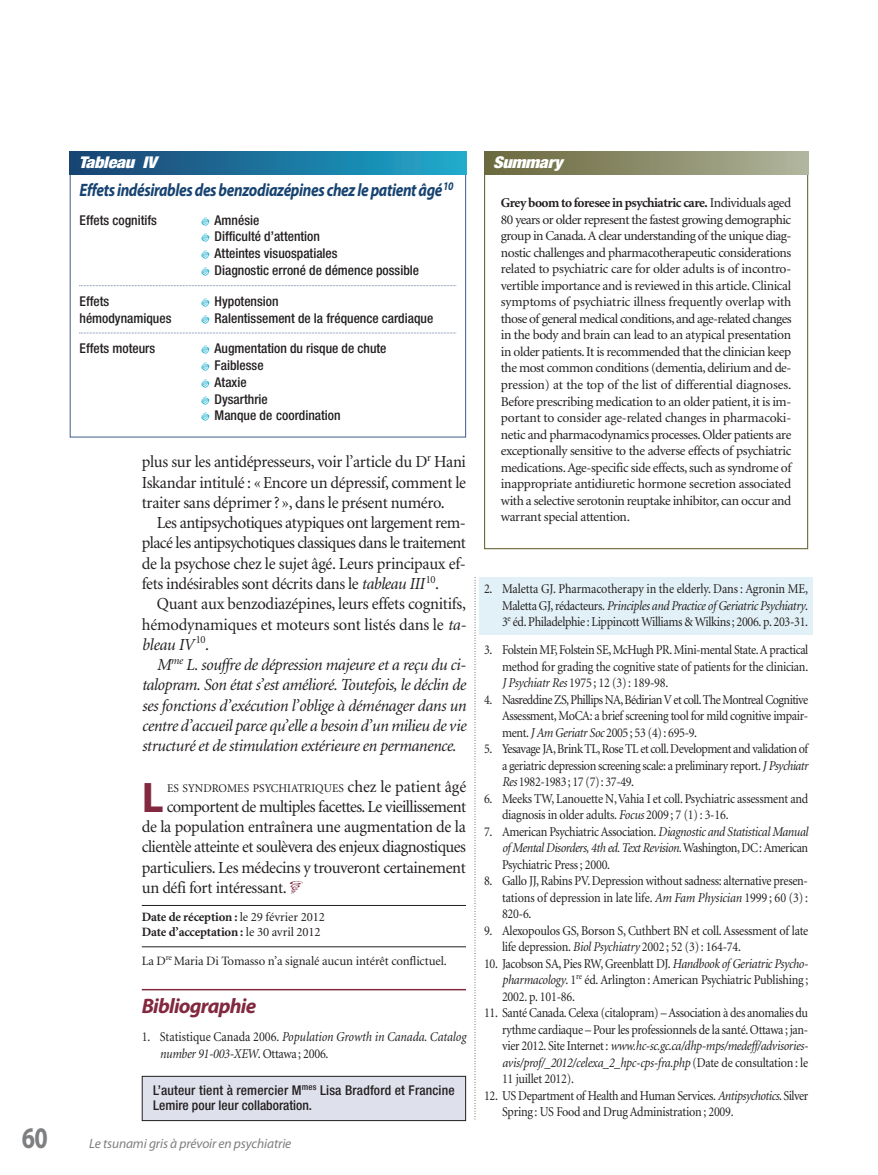
<style>
.page{position:relative;width:878px;height:1175px;background:#fff}
.page>*{position:absolute;margin:0;border:0;box-sizing:border-box;transform-origin:0 0}
.t1{font:700 42.9px "Myriad Pro";color:#82293f}
.t2{font:700 30px "Myriad Pro";color:#7d7f81;scale:.8 1}
.t3{font:italic 700 21px "Myriad Pro";letter-spacing:-.035em;color:#82293f}
.t4{font:italic 700 18px "Myriad Pro";letter-spacing:-.025em;color:#174371;scale:.85 1}
.t5{font:16.8px/20.2px "Minion";letter-spacing:-.02em;color:#231f20;text-align:justify}
.t6{font:italic 16.8px/20.2px "Minion";letter-spacing:-.025em;color:#231f20;text-align:justify}
.t7{font:italic 900 condensed 16.2px "Helvetica Neue";letter-spacing:-.015em;color:#fff;scale:1.11 1}
.t8{font:13.5px/16.5px "Minion";letter-spacing:-.025em;color:#231f20;text-align:justify;scale:.9 1}
.t9{font:13.5px/16.5px "Minion";letter-spacing:-.025em;color:#231f20;text-align:justify}
.t10{font:500 condensed 13.5px/17px "Helvetica Neue";color:#231f20}
.t11{font:italic 13.5px/16.5px "Minion";color:#231f20;scale:.9 1}
.t12{font:italic 13.5px "Myriad Pro";letter-spacing:-.01em;color:#7d7f81}
.t13{font:700 12.75px/15px "Minion";letter-spacing:-.01em;color:#231f20}
.t14{font:12.75px "Minion";letter-spacing:-.01em;color:#231f20}
.t15{font:11.85px "Minion";color:#231f20}
.s1{font-style:italic}
.s2{font-size:16.8px}
.s3{font-weight:400}
.s4{font-style:normal}
.s5{font-weight:700}
</style>
<div class="page">
<div style="left:479px;top:578px;width:333px;height:56px;background:#e2f1f7"></div>
<hr style="left:142px;top:905px;width:324px;height:1px;background:#231f20">
<hr style="left:142px;top:946px;width:324px;height:1px;background:#231f20">
<hr style="left:142px;top:988px;width:324px;height:2px;background:#82293f">
<svg style="left:474px;top:580px;width:1px;height:540px"></svg>
<div style="left:484px;top:152px;width:324px;height:22px;background:linear-gradient(to right,#69673b,#afb49b)"></div>
<svg style="left:80px;top:285px;width:376px;height:1px"></svg>
<svg style="left:80px;top:332px;width:376px;height:1px"></svg>
<div style="left:70px;top:152px;width:396px;height:22px;background:linear-gradient(to right,#1b4170,#1ea9cb)"></div>
<div style="left:142px;top:1076px;width:323px;height:44px;background:#dee0eb"></div>
<div style="left:142px;top:1076px;width:324px;height:44px;border:1px solid #231f20"></div>
<h2 class="t2" style="left:22px;top:1126px;width:34px">60</h2>
<p class="t7" style="left:79px;top:157px;width:71px">Tableau IV</p>
<h3 class="t4" style="left:79px;top:184px;width:441px">Effets indésirables des benzodiazépines chez le patient âgé<sup>10</sup></h3>
<p class="t10" style="left:80px;top:212px;width:79px">Effets cognitifs</p>
<p class="t10" style="left:214px;top:212px;width:206px">Amnésie<br>Difficulté d’attention<br>Atteintes visuospatiales<br>Diagnostic erroné de démence possible</p>
<p class="t10" style="left:80px;top:293px;width:31px">Effets</p>
<p class="t10" style="left:214px;top:293px;width:65px">Hypotension</p>
<p class="t10" style="left:80px;top:310px;width:93px">hémodynamiques</p>
<p class="t10" style="left:214px;top:310px;width:220px">Ralentissement de la fréquence cardiaque</p>
<p class="t10" style="left:80px;top:341px;width:77px">Effets moteurs</p>
<p class="t10" style="left:214px;top:341px;width:173px">Augmentation du risque de chute<br>Faiblesse<br>Ataxie<br>Dysarthrie<br>Manque de coordination</p>
<p class="t5" style="left:142px;top:453px;width:326px">plus sur les antidépresseurs, voir l’article du D<sup>r</sup> Hani Iskandar intitulé : « Encore un dépressif, comment le traiter sans déprimer ? », dans le présent numéro.</p>
<p class="t5" style="left:142px;top:514px;width:326px;text-indent:15px">Les antipsychotiques atypiques ont largement rem&shy;placé les antipsychotiques classiques dans le traitement de la psychose chez le sujet âgé. Leurs principaux ef&shy;fets indésirables sont décrits dans le <span class="s1">tableau III</span><sup>10</sup>.</p>
<p class="t5" style="left:142px;top:595px;width:326px;text-indent:15px">Quant aux benzodiazépines, leurs effets cognitifs, hémodynamiques et moteurs sont listés dans le <span class="s1">ta&shy;bleau IV</span><sup>10</sup>.</p>
<p class="t6" style="left:142px;top:656px;width:326px;text-indent:15px">M<sup>me</sup> L. souffre de dépression majeure et a reçu du ci&shy;talopram. Son état s’est amélioré. Toutefois, le déclin de ses fonctions d’exécution l’oblige à déménager dans un centre d’accueil parce qu’elle a besoin d’un milieu de vie structuré et de stimulation extérieure en permanence.</p>
<h1 class="t1" style="left:142px;top:781px;width:23px">L</h1>
<p class="t15" style="left:167px;top:783px;width:301px">ES SYNDROMES PSYCHIATRIQUES <span class="s2">chez le patient âgé</span></p>
<p class="t5" style="left:142px;top:797px;width:326px;text-indent:25px">comportent de multiples facettes. Le vieillissement de la population entraînera une augmentation de la clientèle atteinte et soulèvera des enjeux diagnostiques particuliers. Les médecins y trouveront certainement un défi fort intéressant.</p>
<p class="t13" style="left:142px;top:910px;width:184px">Date de réception : <span class="s3">le 29 février 2012<br></span>Date d’acceptation : <span class="s3">le 30 avril 2012</span></p>
<p class="t14" style="left:142px;top:955px;width:306px">La D<sup>re</sup> Maria Di Tomasso n’a signalé aucun intérêt conflictuel.</p>
<h3 class="t3" style="left:142px;top:998px;width:116px">Bibliographie</h3>
<p class="t11" style="left:160px;top:1030px;width:342px;text-indent:-18px"><span class="s4">1. Statistique Canada 2006.</span> Population Growth in Canada. Catalog number 91-003-XEW<span class="s4">. Ottawa ; 2006.</span></p>
<p class="t10" style="left:153px;top:1083px;width:303px;line-height:15px">L’auteur tient à remercier M<sup>mes</sup> Lisa Bradford et Francine<br>Lemire pour leur collaboration.</p>
<p class="t12" style="left:89px;top:1138px;width:204px">Le tsunami gris à prévoir en psychiatrie</p>
<p class="t7" style="left:493px;top:157px;width:64px">Summary</p>
<p class="t9" style="left:501px;top:196px;width:292px"><span class="s5">Grey boom to foresee in psychiatric care.</span> Individuals aged 80 years or older represent the fastest growing demographic group in Canada. A clear understanding of the unique diag - nostic challenges and pharmacotherapeutic considerations related to psychiatric care for older adults is of incontro&shy;vertible importance and is reviewed in this article. Clinical symptoms of psychiatric illness frequently overlap with those of general medical conditions, and age-related changes in the body and brain can lead to an atypical pres entation in older patients. It is recommended that the clinician keep the most common conditions (dementia, delirium and de&shy;pression) at the top of the list of differential diagnoses.<br>Before prescribing medication to an older patient, it is im&shy;portant to consider age-related changes in pharmacoki&shy;netic and pharmacodynamics processes. Older patients are exceptionally sensitive to the adverse effects of psychiatric medications. Age-specific side effects, such as syndrome of inappropriate antidiuretic hormone secretion associated with a selective serotonin reuptake inhibitor, can occur and warrant special attention.</p>
<p class="t8" style="left:502px;top:582px;width:342px;text-indent:-18px">2. Maletta GJ. Pharmacotherapy in the elderly. Dans : Agronin ME, Maletta GJ, rédacteurs. <span class="s1">Principles and Practice of Geriatric Psychiatry</span>.<br>3<sup>e</sup> éd. Philadelphie : Lippincott Williams &amp; Wilkins ; 2006. p. 203-31.</p>
<p class="t8" style="left:502px;top:642px;width:342px;text-indent:-18px">3. Folstein MF, Folstein SE, McHugh PR. Mini-mental State. A practical method for grading the cognitive state of patients for the clinician.<br><span class="s1">J Psychiatr Res</span> 1975 ; 12 (3) : 189-98.</p>
<p class="t8" style="left:502px;top:692px;width:342px;text-indent:-18px">4. Nasreddine ZS, Phillips NA, Bédirian V et coll. The Montreal Cognitive Assessment, MoCA: a brief screening tool for mild cognitive impair&shy;ment. <span class="s1">J Am Geriatr Soc</span> 2005 ; 53 (4) : 695-9.</p>
<p class="t8" style="left:502px;top:741px;width:342px;text-indent:-18px">5. Yesavage JA, Brink TL, Rose TL et coll. Development and validation of a geriatric depression screening scale: a preliminary report. <span class="s1">J Psychiatr Res</span> 1982-1983 ; 17 (7) : 37-49.</p>
<p class="t8" style="left:502px;top:791px;width:342px;text-indent:-18px">6. Meeks TW, Lanouette N, Vahia I et coll. Psychiatric assessment and diagnosis in older adults. <span class="s1">Focus</span> 2009 ; 7 (1) : 3-16.</p>
<p class="t8" style="left:502px;top:824px;width:342px;text-indent:-18px">7. American Psychiatric Association. <span class="s1">Diagnostic and Statistical Manual of Mental Disorders, 4th ed. Text Revision.</span> Washington, DC : American Psychiatric Press ; 2000.</p>
<p class="t8" style="left:502px;top:873px;width:342px;text-indent:-18px">8. Gallo JJ, Rabins PV. Depression without sadness: alternative presen&shy;tations of depression in late life. <span class="s1">Am Fam Physician</span> 1999 ; 60 (3) :<br>820-6.</p>
<p class="t8" style="left:502px;top:923px;width:342px;text-indent:-18px">9. Alexopoulos GS, Borson S, Cuthbert BN et coll. Assessment of late life depression. <span class="s1">Biol Psychiatry</span> 2002 ; 52 (3) : 164-74.</p>
<p class="t8" style="left:502px;top:956px;width:342px;text-indent:-18px">10. Jacobson SA, Pies RW, Greenblatt DJ. <span class="s1">Handbook of Geriatric Psy cho - pharmacology</span>. 1<sup>re</sup> éd. Arlington : American Psy chiatric Publishing ; 2002. p. 101-86.</p>
<p class="t8" style="left:502px;top:1005px;width:342px;text-align:left;text-indent:-18px">11. Santé Canada. Celexa (citalopram) – Association à des anomalies du rythme cardiaque – Pour les professionnels de la santé. Ottawa ; jan&shy;vier 2012. Site Internet : <span class="s1">www.hc-sc.gc.ca/dhp-mps/medeff/advisories&shy;avis/prof/_2012/celexa_2_hpc-cps-fra.php</span> (Date de consultation : le 11 juillet 2012).</p>
<p class="t8" style="left:502px;top:1088px;width:341px;text-indent:-18px">12. US Department of Health and Human Services. <span class="s1">Antipsychotics</span>. Silver<br>Spring : US Food and Drug Administration ; 2009.</p>
</div>
